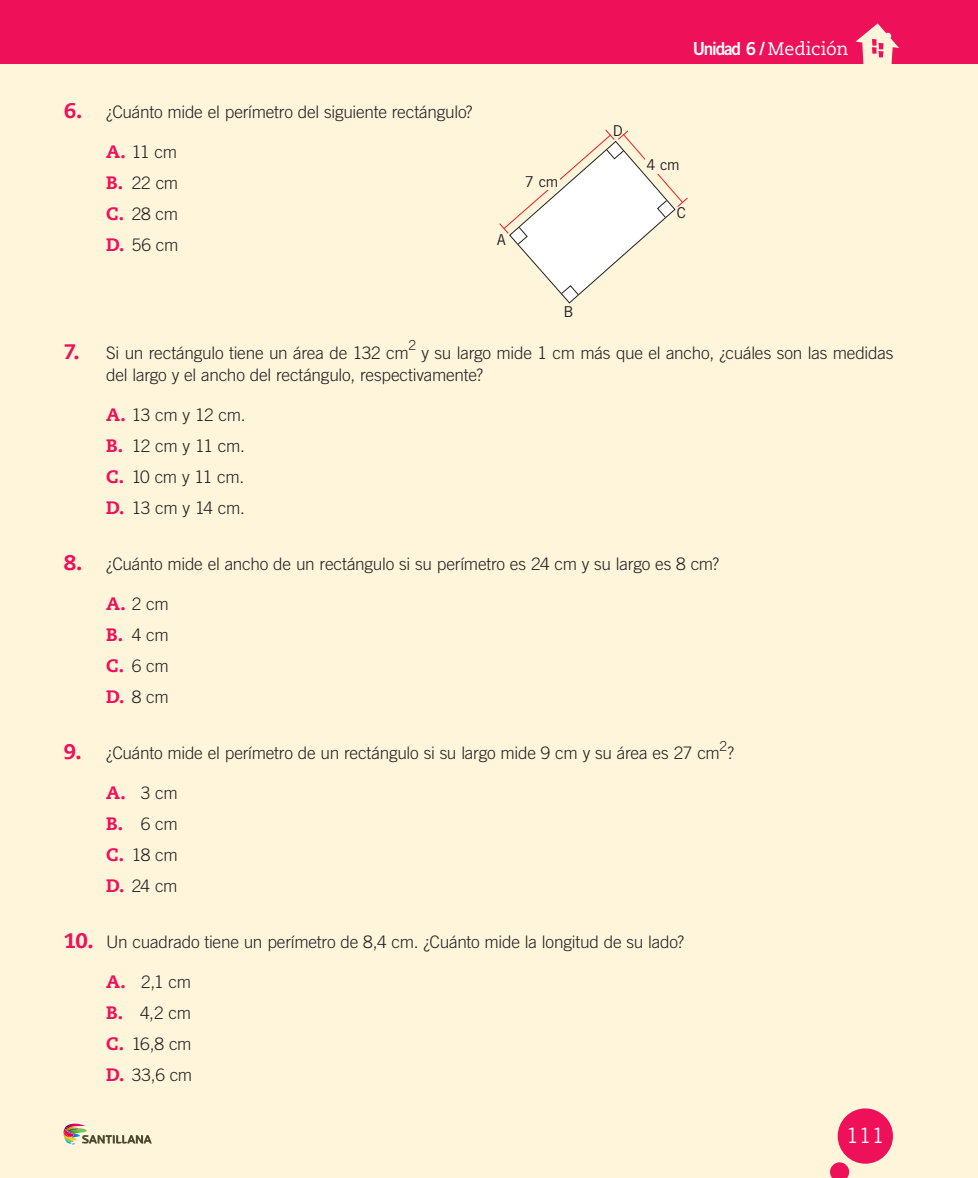
<style>
.page{position:relative;width:978px;height:1178px;background:#fef5db}
.page>*{position:absolute;margin:0;border:0;box-sizing:border-box;transform-origin:0 0}
.t1{font:21px "Trade Gothic LT Std";color:#fff}
.t2{font:18px "Trade Gothic LT Std Bd 2";letter-spacing:-.07em;color:#fff;scale:.95 1}
.t3{font:300 17.25px/31px "Trade Gothic LT Std";letter-spacing:-.015em;color:#231f20;text-align:justify}
.t4{font:15px "Trade Gothic LT Std";color:#231f20}
.t5{font:300 13.8px "Trade Gothic LT Std";color:#231f20}
.s1{font-family:"Caecilia LT Std";font-weight:800;font-size:21px;color:#ee1059}
.s2{font-family:"Caecilia LT Std";font-weight:800;font-size:18px;color:#ee1059}
.s3{font-family:"Caecilia LT Std"}
</style>
<div class="page">
<div style="left:0;top:0;width:978px;height:63px;background:#ee1059"></div>
<svg style="left:856px;top:23px;width:43px;height:41px"></svg>
<svg style="left:499px;top:129px;width:189px;height:175px"></svg>
<div style="left:524px;top:174px;width:36px;height:16px;background:#fef5db"></div>
<div style="left:645px;top:157px;width:36px;height:16px;background:#fef5db"></div>
<div style="left:838px;top:1108px;width:55px;height:56px;background:#ee1059;border-radius:50%"></div>
<svg style="left:830px;top:1162px;width:19px;height:16px"></svg>
<svg style="left:64px;top:1123px;width:88px;height:21px"></svg>
<p class="t3" style="left:64px;top:97px;width:410px"><span class="s1">6.</span> ¿Cuánto mide el perímetro del siguiente rectángulo?</p>
<p class="t3" style="left:106px;top:136px;width:74px"><span class="s2">A.</span> 11 cm <span class="s2">B.</span> 22 cm <span class="s2">C.</span> 28 cm <span class="s2">D.</span> 56 cm</p>
<p class="t4" style="left:497px;top:231px;width:11px">A</p>
<p class="t4" style="left:525px;top:172px;width:35px">7 cm</p>
<p class="t4" style="left:563px;top:302px;width:12px">B</p>
<p class="t2" style="left:693px;top:38px;width:165px">Unidad 6 / <span class="s3">Medición</span></p>
<p class="t4" style="left:613px;top:121px;width:12px">D</p>
<p class="t4" style="left:646px;top:156px;width:35px">4 cm</p>
<p class="t4" style="left:677px;top:204px;width:11px">C</p>
<p class="t3" style="left:64px;top:337px;width:347px"><span class="s1">7.</span> Si un rectángulo tiene un área de 132 cm</p>
<p class="t5" style="left:409px;top:337px;width:9px">2</p>
<p class="t3" style="left:106px;top:341px;width:789px;line-height:22.5px;text-indent:315px">y su largo mide 1 cm más que el ancho, ¿cuáles son las medidas del largo y el ancho del rectángulo, respectivamente?</p>
<p class="t3" style="left:106px;top:399px;width:141px"><span class="s2">A.</span> 13 cm y 12 cm.<br><span class="s2">B.</span> 12 cm y 11 cm.<br><span class="s2">C.</span> 10 cm y 11 cm.<br><span class="s2">D.</span> 13 cm y 14 cm.</p>
<p class="t3" style="left:64px;top:548px;width:657px"><span class="s1">8.</span> ¿Cuánto mide el ancho de un rectángulo si su perímetro es 24 cm y su largo es 8 cm?</p>
<p class="t3" style="left:106px;top:588px;width:64px"><span class="s2">A.</span> 2 cm <span class="s2">B.</span> 4 cm <span class="s2">C.</span> 6 cm <span class="s2">D.</span> 8 cm</p>
<p class="t5" style="left:720px;top:737px;width:9px">2</p>
<p class="t3" style="left:64px;top:737px;width:672px"><span class="s1">9.</span> ¿Cuánto mide el perímetro de un rectángulo si su largo mide 9 cm y su área es 27 cm ?</p>
<p class="t3" style="left:106px;top:777px;width:73px"><span class="s2">A.</span> 3 cm <span class="s2">B.</span> 6 cm <span class="s2">C.</span> 18 cm <span class="s2">D.</span> 24 cm</p>
<p class="t3" style="left:64px;top:926px;width:622px"><span class="s1">10.</span> Un cuadrado tiene un perímetro de 8,4 cm. ¿Cuánto mide la longitud de su lado?</p>
<p class="t3" style="left:106px;top:966px;width:88px"><span class="s2">A.</span> 2,1 cm <span class="s2">B.</span> 4,2 cm <span class="s2">C.</span> 16,8 cm <span class="s2">D.</span> 33,6 cm</p>
<p class="t1" style="left:846px;top:1123px;width:40px">111</p>
</div>
